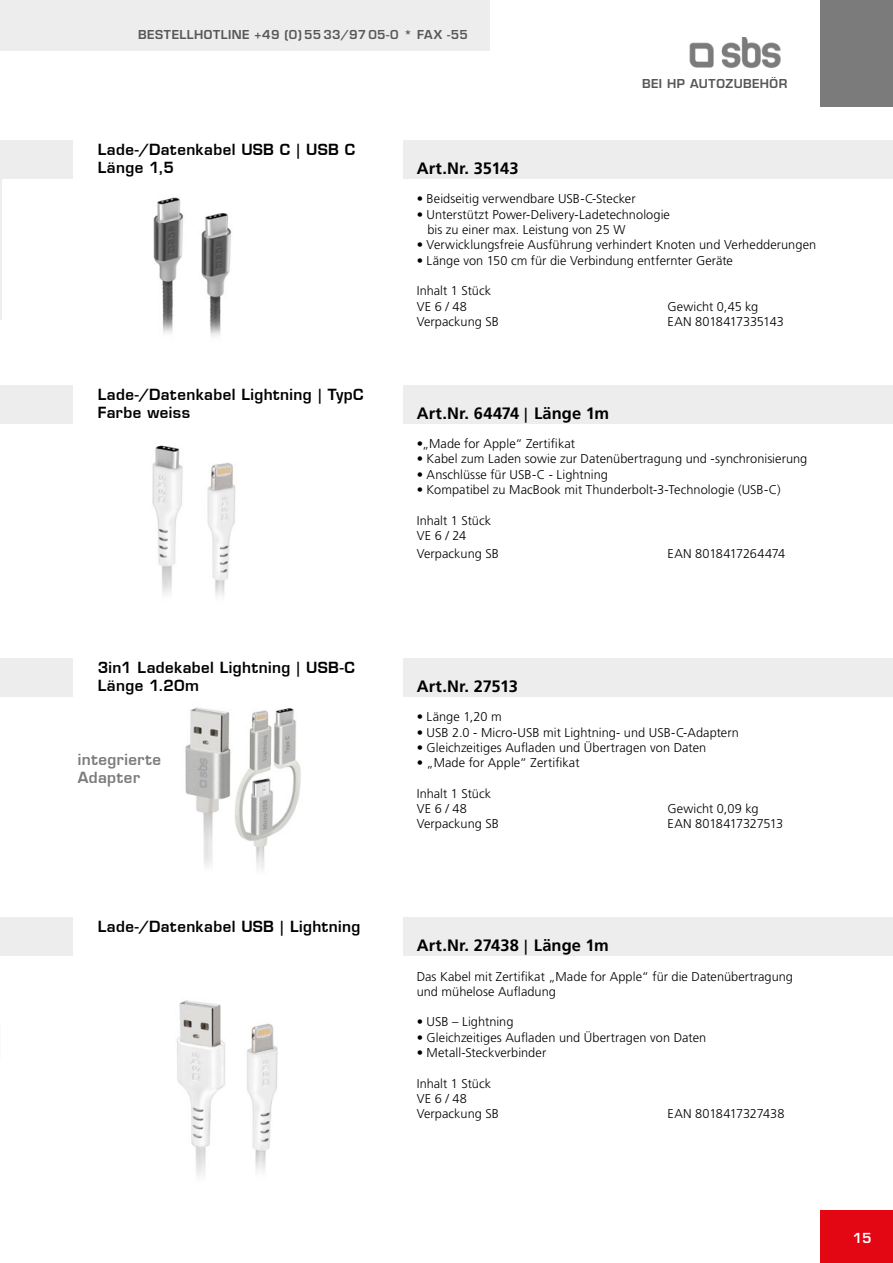
<style>
.page{position:relative;width:893px;height:1263px;background:#fff}
.page>*{position:absolute;margin:0;border:0;box-sizing:border-box;transform-origin:0 0}
.t1{font:700 16.5px "Frutiger LT Std";letter-spacing:.005em;color:#000}
.t2{font:700 16.5px "Frutiger LT Std";letter-spacing:-.015em;color:#000}
.t3{font:600 15px/18px "Eurostile LT";letter-spacing:.025em;color:#000}
.t4{font:600 15px/18px "Eurostile LT";letter-spacing:.03em;color:#7c7b7b}
.t5{font:600 13.5px "Eurostile LT Std";color:#fff}
.t6{font:300 12.75px/15.3px "Frutiger LT Std";letter-spacing:.005em;color:#000}
.t7{font:300 12.75px "Frutiger LT Std";letter-spacing:-.02em;color:#000}
.t8{font:600 12px "Eurostile LT Std";letter-spacing:.04em;color:#575756}
.s1{font-family:"Eurostile LT";font-weight:600;font-size:15px}
</style>
<div class="page">
<div style="left:821px;top:0;width:72px;height:106px;background:#7c7b7b"></div>
<div style="left:821px;top:1210px;width:72px;height:53px;background:#e30613"></div>
<div style="left:0;top:0;width:489px;height:51px;background:#ededed"></div>
<img style="left:689px;top:37px;width:92px;height:32px">
<hr style="left:0;top:141px;width:1px;height:179px;background:#ededed">
<div style="left:0;top:141px;width:72px;height:38px;background:#ededed"></div>
<div style="left:404px;top:141px;width:489px;height:38px;background:#ededed"></div>
<img style="left:153px;top:197px;width:79px;height:140px">
<div style="left:0;top:385px;width:72px;height:39px;background:#ededed"></div>
<div style="left:404px;top:385px;width:489px;height:39px;background:#ededed"></div>
<img style="left:152px;top:445px;width:84px;height:152px">
<div style="left:0;top:918px;width:72px;height:38px;background:#ededed"></div>
<div style="left:404px;top:918px;width:489px;height:38px;background:#ededed"></div>
<img style="left:177px;top:1000px;width:101px;height:175px">
<div style="left:0;top:658px;width:72px;height:39px;background:#ededed"></div>
<div style="left:404px;top:658px;width:489px;height:39px;background:#ededed"></div>
<img style="left:185px;top:707px;width:116px;height:162px">
<p class="t8" style="left:138px;top:27px;width:331px">BESTELLHOTLINE +49 (0) 55 33/97 05-0 * FAX -55</p>
<p class="t8" style="left:642px;top:76px;width:147px">BEI HP AUTOZUBEHÖR</p>
<p class="t3" style="left:98px;top:141px;width:259px">Lade-/Datenkabel USB C | USB C<br>Länge 1,5</p>
<p class="t3" style="left:98px;top:385px;width:267px">Lade-/Datenkabel Lightning | TypC<br>Farbe weiss</p>
<p class="t3" style="left:98px;top:658px;width:259px">3in1 Ladekabel Lightning | USB-C<br>Länge 1,20m</p>
<p class="t4" style="left:78px;top:750px;width:85px">integrierte<br>Adapter</p>
<p class="t3" style="left:98px;top:918px;width:264px">Lade-/Datenkabel USB | Lightning</p>
<p class="t1" style="left:417px;top:159px;width:103px">Art.Nr. 35143</p>
<p class="t6" style="left:417px;top:192px;width:220px">• Beidseitig verwendbare USB-C-Stecker</p>
<p class="t6" style="left:427px;top:207px;width:244px;text-indent:-11px">• Unterstützt Power-Delivery-Ladetechnologie bis zu einer max. Leistung von 25 W</p>
<p class="t6" style="left:417px;top:237px;width:401px">• Verwicklungsfreie Ausführung verhindert Knoten und Verhedderungen</p>
<p class="t6" style="left:417px;top:253px;width:318px">• Länge von 150 cm für die Verbindung entfernter Geräte</p>
<p class="t6" style="left:417px;top:283px;width:76px">Inhalt 1 Stück<br>VE 6 / 48</p>
<p class="t6" style="left:668px;top:299px;width:92px">Gewicht 0,45 kg</p>
<p class="t6" style="left:417px;top:314px;width:84px">Verpackung SB</p>
<p class="t6" style="left:668px;top:314px;width:118px">EAN 8018417335143</p>
<p class="t1" style="left:417px;top:403px;width:194px">Art.Nr. 64474 <span class="s1">|</span> Länge 1m</p>
<p class="t6" style="left:417px;top:436px;width:160px">•„Made for Apple“ Zertifikat</p>
<p class="t6" style="left:417px;top:451px;width:392px">• Kabel zum Laden sowie zur Datenübertragung und -synchronisierung</p>
<p class="t6" style="left:417px;top:467px;width:193px">• Anschlüsse für USB-C - Lightning</p>
<p class="t6" style="left:417px;top:482px;width:366px">• Kompatibel zu MacBook mit Thunderbolt-3-Technologie (USB-C)</p>
<p class="t6" style="left:417px;top:513px;width:76px">Inhalt 1 Stück<br>VE 6 / 24</p>
<p class="t6" style="left:417px;top:546px;width:84px">Verpackung SB</p>
<p class="t6" style="left:668px;top:546px;width:119px">EAN 8018417264474</p>
<p class="t2" style="left:417px;top:677px;width:103px">Art.Nr. 27513</p>
<p class="t6" style="left:417px;top:709px;width:87px">• Länge 1,20 m</p>
<p class="t6" style="left:417px;top:725px;width:324px">• USB 2.0 - Micro-USB mit Lightning- und USB-C-Adaptern</p>
<p class="t6" style="left:417px;top:740px;width:291px">• Gleichzeitiges Aufladen und Übertragen von Daten</p>
<p class="t6" style="left:417px;top:755px;width:164px">• „Made for Apple“ Zertifikat</p>
<p class="t6" style="left:417px;top:786px;width:76px">Inhalt 1 Stück<br>VE 6 / 48</p>
<p class="t6" style="left:668px;top:801px;width:92px">Gewicht 0,09 kg</p>
<p class="t6" style="left:417px;top:816px;width:84px">Verpackung SB</p>
<p class="t7" style="left:668px;top:817px;width:117px">EAN 8018417327513</p>
<p class="t1" style="left:417px;top:936px;width:194px">Art.Nr. 27438 <span class="s1">|</span> Länge 1m</p>
<p class="t6" style="left:417px;top:969px;width:378px">Das Kabel mit Zertifikat „Made for Apple“ für die Datenübertragung und mühelose Aufladung</p>
<p class="t6" style="left:417px;top:1014px;width:98px">• USB – Lightning</p>
<p class="t6" style="left:417px;top:1030px;width:291px">• Gleichzeitiges Aufladen und Übertragen von Daten</p>
<p class="t6" style="left:417px;top:1045px;width:131px">• Metall-Steckverbinder</p>
<p class="t6" style="left:417px;top:1076px;width:84px">Inhalt 1 Stück<br>VE 6 / 48<br>Verpackung SB</p>
<p class="t6" style="left:668px;top:1106px;width:118px">EAN 8018417327438</p>
<p class="t5" style="left:853px;top:1230px;width:21px">15</p>
</div>
